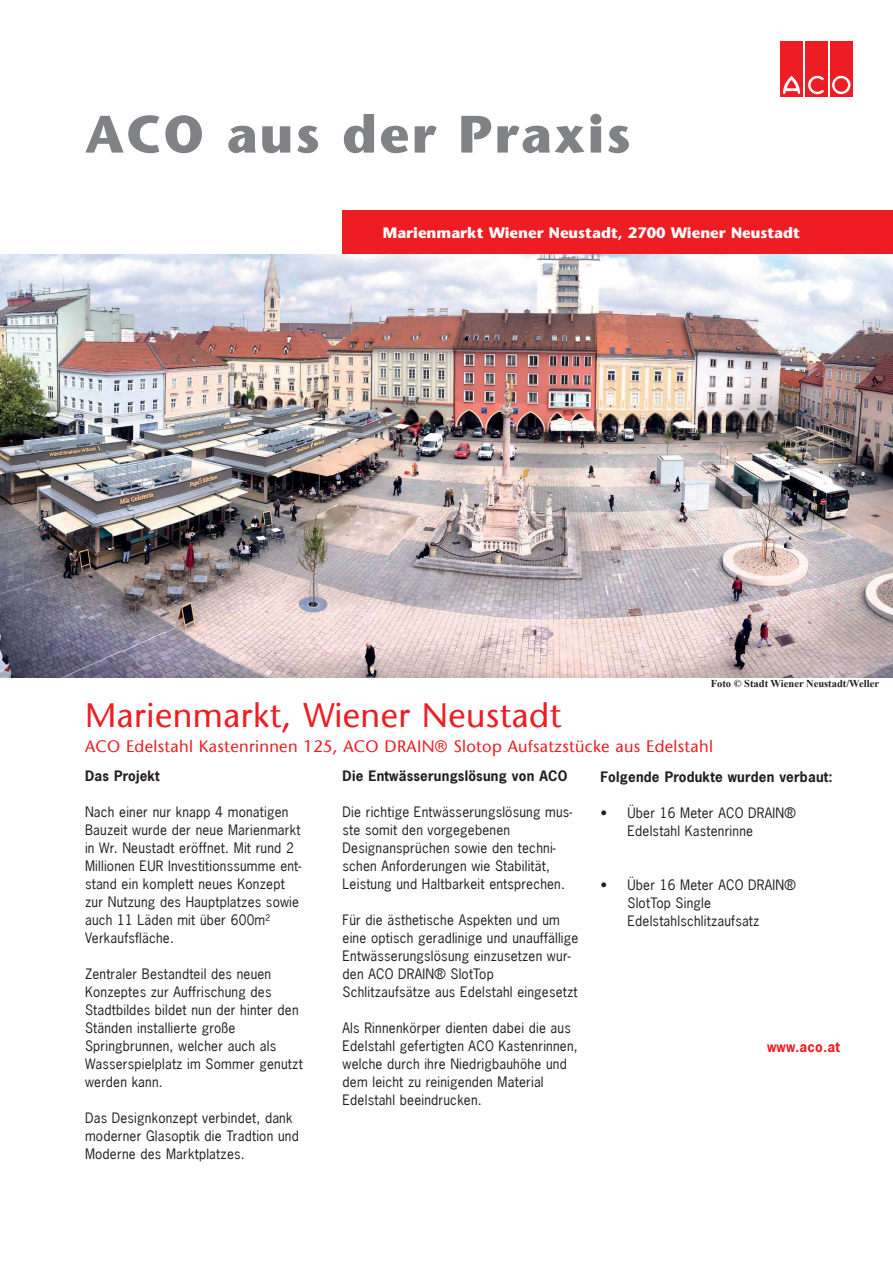
<style>
.page{position:relative;width:893px;height:1263px;background:#fff}
.page>*{position:absolute;margin:0;border:0;box-sizing:border-box;transform-origin:0 0}
.t1{font:700 52.5px "Stone Sans";letter-spacing:.04em;color:#808285}
.t2{font:33.75px "Stone Sans";letter-spacing:.015em;color:#ee1d23}
.t3{font:16.5px "Stone Sans";letter-spacing:.02em;color:#ee1d23}
.t4{font:700 15px "Stone Sans";color:#fff}
.t5{font:13.5px/18px "News Gothic";letter-spacing:.015em;color:#231f20}
.t6{font:700 13.5px "News Gothic";letter-spacing:.015em;color:#231f20}
.t7{font:700 13.5px "News Gothic";letter-spacing:.015em;color:#ee1d23}
.t8{font:700 10.5px "Times New Roman";color:#231f20}
</style>
<div class="page">
<img style="left:0;top:253px;width:893px;height:424px">
<div style="left:342px;top:210px;width:551px;height:43px;background:#ee1d23"></div>
<div style="left:780px;top:41px;width:23px;height:56px;background:#ee1d23"></div>
<svg style="left:782px;top:76px;width:19px;height:18px"></svg>
<div style="left:805px;top:41px;width:23px;height:56px;background:#ee1d23"></div>
<svg style="left:807px;top:75px;width:17px;height:20px"></svg>
<div style="left:830px;top:41px;width:23px;height:56px;background:#ee1d23"></div>
<svg style="left:832px;top:75px;width:19px;height:20px"></svg>
<div style="left:831px;top:75px;width:20px;height:20px;border:1px solid #ee1d23;border-radius:50%"></div>
<div style="left:835px;top:79px;width:12px;height:12px;background:#ee1d23;border-radius:50%"></div>
<div style="left:835px;top:79px;width:12px;height:12px;border:1px solid #ee1d23;border-radius:50%"></div>
<h1 class="t1" style="left:85px;top:103px;width:547px">ACO aus der Praxis</h1>
<p class="t4" style="left:383px;top:223px;width:419px">Marienmarkt Wiener Neustadt, 2700 Wiener Neustadt</p>
<p class="t8" style="left:711px;top:676px;width:170px">Foto © Stadt Wiener Neustadt/Weller</p>
<h2 class="t2" style="left:85px;top:695px;width:478px">Marienmarkt, Wiener Neustadt</h2>
<p class="t3" style="left:85px;top:737px;width:629px">ACO Edelstahl Kastenrinnen 125, ACO DRAIN® Slotop Aufsatzstücke aus Edelstahl</p>
<p class="t6" style="left:85px;top:767px;width:76px">Das Projekt</p>
<p class="t5" style="left:85px;top:803px;width:218px">Nach einer nur knapp 4 monatigen<br>Bauzeit wurde der neue Marienmarkt in Wr. Neustadt eröffnet. Mit rund 2<br>Millionen EUR Investitionssumme ent&shy;stand ein komplett neues Konzept zur Nutzung des Hauptplatzes sowie auch 11 Läden mit über 600m²<br>Verkaufsfläche.</p>
<p class="t5" style="left:85px;top:965px;width:219px">Zentraler Bestandteil des neuen<br>Konzeptes zur Auffrischung des<br>Stadtbildes bildet nun der hinter den<br>Ständen installierte große<br>Springbrunnen, welcher auch als<br>Wasserspielplatz im Sommer genutzt werden kann.</p>
<p class="t5" style="left:85px;top:1109px;width:215px">Das Designkonzept verbindet, dank moderner Glasoptik die Tradtion und<br>Moderne des Marktplatzes.</p>
<p class="t6" style="left:343px;top:767px;width:226px">Die Entwässerungslösung von ACO</p>
<p class="t5" style="left:343px;top:803px;width:231px">Die richtige Entwässerungslösung mus&shy;ste somit den vorgegebenen Designansprüchen sowie den techni&shy;schen Anforderungen wie Stabilität, Leistung und Haltbarkeit entsprechen.</p>
<p class="t5" style="left:343px;top:911px;width:237px">Für die ästhetische Aspekten und um eine optisch geradlinige und unauffällige Entwässerungslösung einzusetzen wur&shy;den ACO DRAIN® SlotTop Schlitzaufsätze aus Edelstahl eingesetzt</p>
<p class="t5" style="left:343px;top:1019px;width:237px">Als Rinnenkörper dienten dabei die aus Edelstahl gefertigten ACO Kastenrinnen, welche durch ihre Niedrigbauhöhe und dem leicht zu reinigenden Material Edelstahl beeindrucken.</p>
<p class="t6" style="left:600px;top:768px;width:234px">Folgende Produkte wurden verbaut:</p>
<p class="t5" style="left:627px;top:804px;width:170px;text-indent:-27px">• Über 16 Meter ACO DRAIN®<br>Edelstahl Kastenrinne</p>
<p class="t5" style="left:627px;top:876px;width:170px;text-indent:-27px">• Über 16 Meter ACO DRAIN®<br>SlotTop Single<br>Edelstahlschlitzaufsatz</p>
<p class="t7" style="left:767px;top:1038px;width:74px">www.aco.at</p>
</div>
